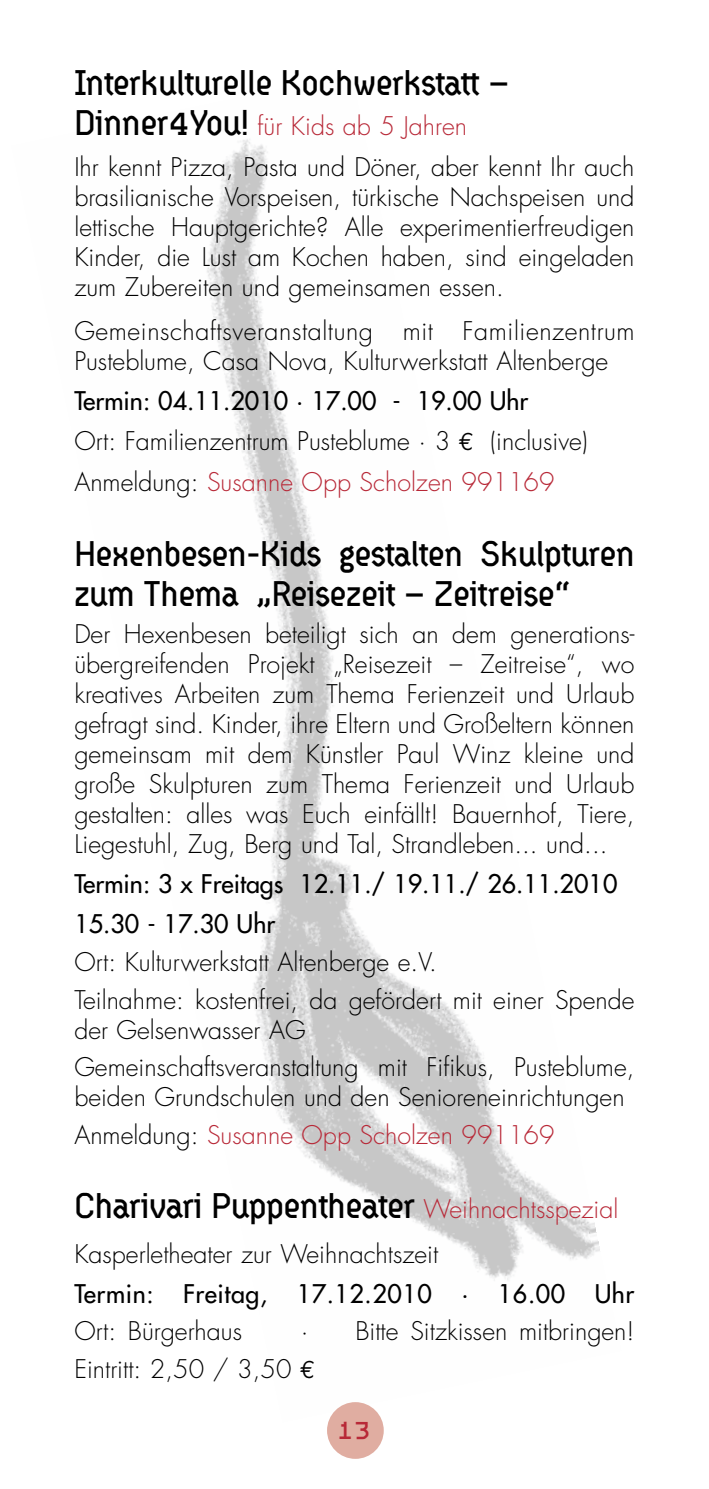
<style>
.page{position:relative;width:709px;height:1489px;background:#fff}
.page>*{position:absolute;margin:0;border:0;box-sizing:border-box;transform-origin:0 0}
.t1{font:35px/40px "Hydrophilia Liquid";color:#000}
.t2{font:27.5px "Hydrophilia Liquid";color:#b82837}
.t3{font:300 25px/30px "Futura";color:#000}
.t4{font:300 25px/30px "Futura";letter-spacing:.025em;color:#000}
.t5{font:25px/40px "Futura";color:#000}
.t6{font:300 25px/41px "Futura";color:#b82837}
.t7{font:25px "Futura";letter-spacing:.025em;color:#000}
.s1{font-family:"Hydrophilia Liquid";font-weight:400;font-size:35px}
.s2{color:#b82837}
.s3{color:#000}
.s4{font-family:"Futura";font-weight:300;font-size:25px;color:#b82837}
</style>
<div class="page">
<img style="left:207px;top:139px;width:393px;height:1142px">
<div style="left:327px;top:1401px;width:57px;height:57px;background:#e0ada1;border-radius:50%"></div>
<svg style="left:459px;top:432px;width:13px;height:18px"></svg>
<h1 class="t1" style="left:74px;top:64px;width:437px">Interkulturelle Kochwerkstatt –</h1>
<p class="t3" style="left:74px;top:106px;width:561px;line-height:41px"><span class="s1">Dinner4You!</span> <span class="s2">für Kids ab 5 Jahren<br></span>Ihr kennt Pizza, Pasta und Döner, aber kennt Ihr auch</p>
<p class="t3" style="left:74px;top:183px;width:561px;text-align:justify">brasilianische Vorspeisen, türkische Nachspeisen und lettische Hauptgerichte? Alle experimentierfreudigen Kinder, die Lust am Kochen haben, sind eingeladen zum Zubereiten und gemeinsamen essen.</p>
<p class="t4" style="left:74px;top:316px;width:562px">Gemeinschaftsveranstaltung mit Familienzentrum<br>Pusteblume, Casa Nova, Kulturwerkstatt Altenberge</p>
<p class="t5" style="left:74px;top:381px;width:455px">Termin: 04.11.2010 · 17.00 - 19.00 Uhr</p>
<p class="t3" style="left:74px;top:426px;width:377px">Ort: Familienzentrum Pusteblume · 3</p>
<p class="t6" style="left:74px;top:421px;width:515px;text-indent:416px"><span class="s3">(inclusive)<br>Anmeldung:</span> Susanne Opp Scholzen 991169</p>
<h1 class="t1" style="left:74px;top:534px;width:561px">Hexenbesen-Kids gestalten Skulpturen zum Thema „Reisezeit – Zeitreise“</h1>
<p class="t3" style="left:74px;top:620px;width:561px;text-align:justify">Der Hexenbesen beteiligt sich an dem generations&shy;übergreifenden Projekt „Reisezeit – Zeitreise“, wo kreatives Arbeiten zum Thema Ferienzeit und Urlaub gefragt sind. Kinder, ihre Eltern und Großeltern können gemeinsam mit dem Künstler Paul Winz kleine und große Skulpturen zum Thema Ferienzeit und Urlaub gestalten: alles was Euch einfällt! Bauernhof, Tiere, Liegestuhl, Zug, Berg und Tal, Strandleben... und...</p>
<p class="t5" style="left:74px;top:864px;width:544px">Termin: 3 x Freitags 12.11./ 19.11./ 26.11.2010<br>15.30 - 17.30 Uhr</p>
<p class="t3" style="left:74px;top:943px;width:561px;line-height:37.5px">Ort: Kulturwerkstatt Altenberge e.V.<br>Teilnahme: kostenfrei, da gefördert mit einer Spende</p>
<p class="t3" style="left:74px;top:1011px;width:561px;line-height:37.5px">der Gelsenwasser AG<br>Gemeinschaftsveranstaltung mit Fifikus, Pusteblume,</p>
<p class="t3" style="left:74px;top:1078px;width:552px;line-height:37.5px">beiden Grundschulen und den Senioreneinrichtungen<br>Anmeldung: <span class="s2">Susanne Opp Scholzen 991169</span></p>
<h1 class="t1" style="left:74px;top:1187px;width:545px">Charivari Puppentheater <span class="s4">Weihnachtsspezial</span></h1>
<p class="t3" style="left:74px;top:1239px;width:365px">Kasperletheater zur Weihnachtszeit</p>
<p class="t7" style="left:74px;top:1277px;width:561px">Termin: Freitag, 17.12.2010 · 16.00 Uhr</p>
<p class="t3" style="left:74px;top:1316px;width:169px">Ort: Bürgerhaus</p>
<p class="t3" style="left:301px;top:1316px;width:335px">· Bitte Sitzkissen mitbringen!</p>
<p class="t3" style="left:74px;top:1354px;width:219px">Eintritt: 2,50 / 3,50</p>
<p class="t2" style="left:336px;top:1416px;width:36px">13</p>
</div>
